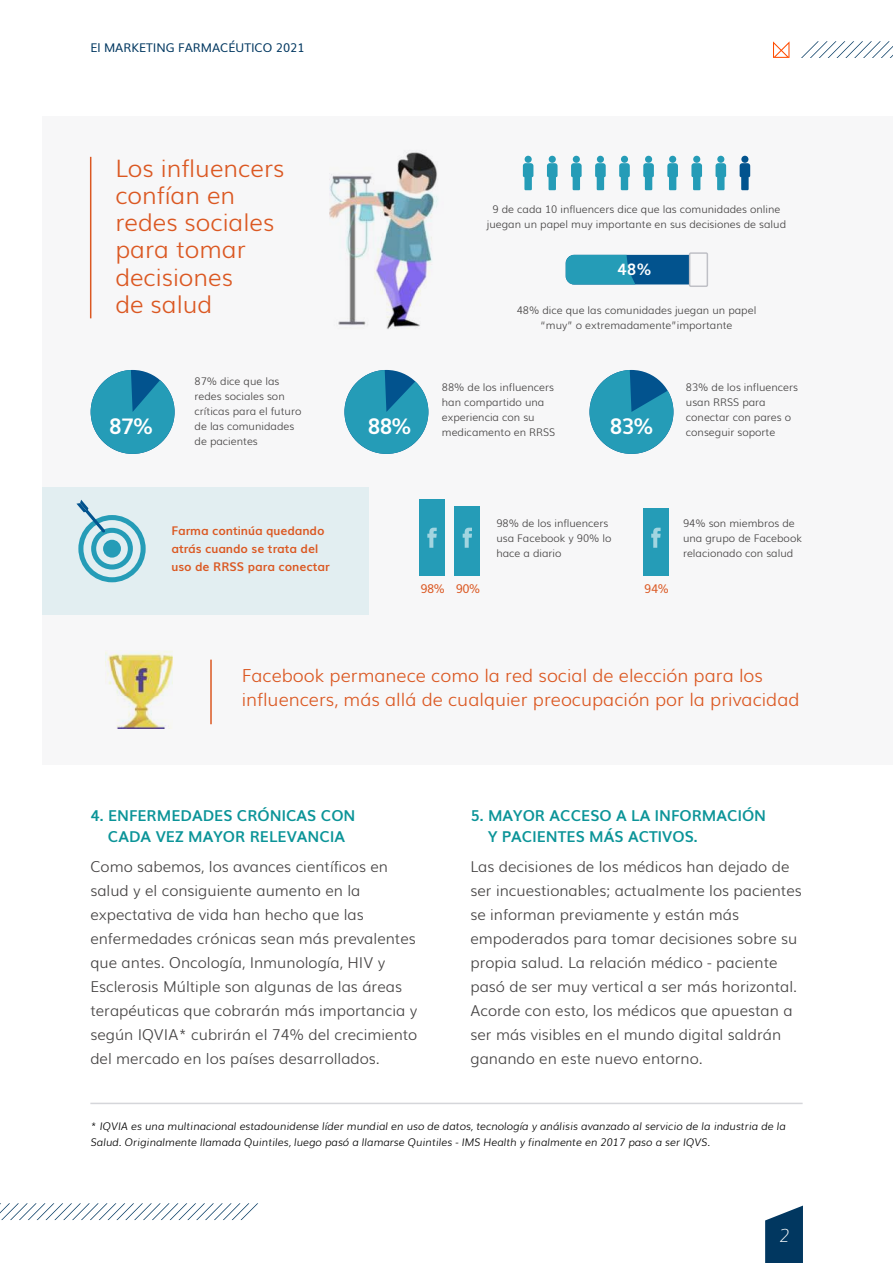
<style>
.page{position:relative;width:893px;height:1263px;background:#fff}
.page>*{position:absolute;margin:0;border:0;box-sizing:border-box;transform-origin:0 0}
.t1{font:300 24px/27.2px "Muli";color:#db5822}
.t2{font:700 21.45px "Muli";color:#fff}
.t3{font:300 18px/24.3px "Muli";color:#db5822}
.t4{font:italic 200 18px "Muli";color:#fff}
.t5{font:700 15.75px "Muli";color:#fff}
.t6{font:300 15px/24px "Muli";color:#444242}
.t7{font:700 15px/21px "Muli";color:#0b9498;text-align:center}
.t8{font:700 12px/18px "Muli";color:#db5822}
.t9{font:12px "Muli";color:#013760}
.t10{font:12px "Muli";color:#db5822}
.t11{font:300 10.5px/15px "Muli";color:#444242}
.t12{font:italic 300 10.5px/16.5px "Muli";color:#000}
</style>
<div class="page">
<div style="left:43px;top:116px;width:850px;height:649px;background:#f7f7f8"></div>
<div style="left:43px;top:487px;width:326px;height:127px;background:#e2eef1"></div>
<svg style="left:765px;top:1205px;width:38px;height:58px;background:#255376"></svg>
<svg style="left:773px;top:41px;width:16px;height:17px"></svg>
<svg style="left:0;top:1203px;width:258px;height:17px"></svg>
<svg style="left:801px;top:41px;width:92px;height:17px"></svg>
<img style="left:329px;top:152px;width:109px;height:177px">
<svg style="left:566px;top:255px;width:123px;height:29px;background:#1579a3"></svg>
<div style="left:689px;top:252px;width:19px;height:35px;border:2px solid #bfc0c6"></div>
<svg style="left:523px;top:163px;width:10px;height:27px"></svg>
<div style="left:525px;top:156px;width:7px;height:7px;background:#259cb7;border-radius:50%"></div>
<svg style="left:547px;top:163px;width:10px;height:27px"></svg>
<div style="left:549px;top:156px;width:7px;height:7px;background:#259cb7;border-radius:50%"></div>
<svg style="left:571px;top:163px;width:11px;height:27px"></svg>
<div style="left:573px;top:156px;width:7px;height:7px;background:#259cb7;border-radius:50%"></div>
<svg style="left:595px;top:163px;width:11px;height:27px"></svg>
<div style="left:597px;top:156px;width:7px;height:7px;background:#259cb7;border-radius:50%"></div>
<svg style="left:619px;top:163px;width:11px;height:27px"></svg>
<div style="left:621px;top:156px;width:7px;height:7px;background:#259cb7;border-radius:50%"></div>
<svg style="left:643px;top:163px;width:11px;height:27px"></svg>
<div style="left:645px;top:156px;width:7px;height:7px;background:#259cb7;border-radius:50%"></div>
<svg style="left:667px;top:163px;width:11px;height:27px"></svg>
<div style="left:669px;top:156px;width:7px;height:7px;background:#259cb7;border-radius:50%"></div>
<svg style="left:691px;top:163px;width:11px;height:27px"></svg>
<div style="left:693px;top:156px;width:7px;height:7px;background:#259cb7;border-radius:50%"></div>
<svg style="left:715px;top:163px;width:11px;height:27px"></svg>
<div style="left:717px;top:156px;width:7px;height:7px;background:#259cb7;border-radius:50%"></div>
<svg style="left:740px;top:163px;width:10px;height:27px"></svg>
<div style="left:741px;top:156px;width:7px;height:7px;background:#02538e;border-radius:50%"></div>
<svg style="left:91px;top:370px;width:84px;height:84px"></svg>
<svg style="left:344px;top:370px;width:84px;height:84px"></svg>
<svg style="left:589px;top:370px;width:84px;height:84px"></svg>
<div style="left:419px;top:499px;width:26px;height:77px;background:#259cb7"></div>
<svg style="left:427px;top:528px;width:10px;height:20px"></svg>
<svg style="left:76px;top:500px;width:70px;height:82px"></svg>
<div style="left:454px;top:506px;width:26px;height:70px;background:#259cb7"></div>
<svg style="left:463px;top:528px;width:9px;height:20px"></svg>
<div style="left:643px;top:508px;width:26px;height:68px;background:#259cb7"></div>
<svg style="left:651px;top:528px;width:10px;height:20px"></svg>
<hr style="left:90px;top:157px;width:1px;height:161px;background:#db5822">
<img style="left:106px;top:650px;width:66px;height:78px">
<hr style="left:210px;top:660px;width:2px;height:64px;background:#db5822">
<hr style="left:90px;top:1103px;width:713px;height:1px;background:#d5d6da">
<p class="t9" style="left:90px;top:38px;width:216px">El MARKETING FARMACÉUTICO 2021</p>
<h1 class="t1" style="left:115px;top:153px;width:171px">Los influencers confían en redes sociales para tomar decisiones<br>de salud</h1>
<p class="t11" style="left:487px;top:201px;width:301px;text-align:center">9 de cada 10 influencers dice que las comunidades online juegan un papel muy importante en sus decisiones de salud</p>
<p class="t5" style="left:617px;top:256px;width:36px">48%</p>
<p class="t11" style="left:517px;top:302px;width:241px;text-align:center">48% dice que las comunidades juegan un papel “muy” o extremadamente”importante</p>
<p class="t11" style="left:195px;top:373px;width:108px">87% dice que las redes sociales son críticas para el futuro de las comunidades de pacientes</p>
<p class="t11" style="left:442px;top:379px;width:115px">88% de los influencers han compartido una experiencia con su medicamento en RRSS</p>
<h2 class="t2" style="left:109px;top:409px;width:46px">87%</h2>
<h2 class="t2" style="left:367px;top:409px;width:46px">88%</h2>
<h2 class="t2" style="left:609px;top:409px;width:46px">83%</h2>
<p class="t11" style="left:686px;top:379px;width:114px">83% de los influencers usan RRSS para conectar con pares o conseguir soporte</p>
<p class="t8" style="left:171px;top:520px;width:160px">Farma continúa quedando atrás cuando se trata del uso de RRSS para conectar</p>
<p class="t11" style="left:496px;top:515px;width:117px">98% de los influencers usa Facebook y 90% lo hace a diario</p>
<p class="t11" style="left:683px;top:515px;width:120px">94% son miembros de una grupo de Facebook relacionado con salud</p>
<p class="t10" style="left:420px;top:579px;width:61px">98% 90%</p>
<p class="t10" style="left:644px;top:579px;width:26px">94%</p>
<p class="t3" style="left:242px;top:662px;width:559px">Facebook permanece como la red social de elección para los influencers, más allá de cualquier preocupación por la privacidad</p>
<p class="t7" style="left:90px;top:804px;width:267px">4. ENFERMEDADES CRÓNICAS CON<br>CADA VEZ MAYOR RELEVANCIA</p>
<p class="t6" style="left:90px;top:853px;width:329px">Como sabemos, los avances científicos en salud y el consiguiente aumento en la expectativa de vida han hecho que las enfermedades crónicas sean más prevalentes que antes. Oncología, Inmunología, HIV y Esclerosis Múltiple son algunas de las áreas terapéuticas que cobrarán más importancia y según IQVIA* cubrirán el 74% del crecimiento del mercado en los países desarrollados.</p>
<p class="t7" style="left:488px;top:804px;width:280px;text-align:left;text-indent:-18px">5. MAYOR ACCESO A LA INFORMACIÓN<br>Y PACIENTES MÁS ACTIVOS.</p>
<p class="t6" style="left:470px;top:853px;width:333px">Las decisiones de los médicos han dejado de ser incuestionables; actualmente los pacientes se informan previamente y están más empoderados para tomar decisiones sobre su propia salud. La relación médico - paciente pasó de ser muy vertical a ser más horizontal.<br>Acorde con esto, los médicos que apuestan a ser más visibles en el mundo digital saldrán ganando en este nuevo entorno.</p>
<p class="t12" style="left:91px;top:1117px;width:697px">* IQVIA es una multinacional estadounidense líder mundial en uso de datos, tecnología y análisis avanzado al servicio de la industria de la<br>Salud. Originalmente llamada Quintiles, luego pasó a llamarse Quintiles - IMS Health y finalmente en 2017 paso a ser IQVS.</p>
<p class="t4" style="left:779px;top:1221px;width:12px">2</p>
</div>
